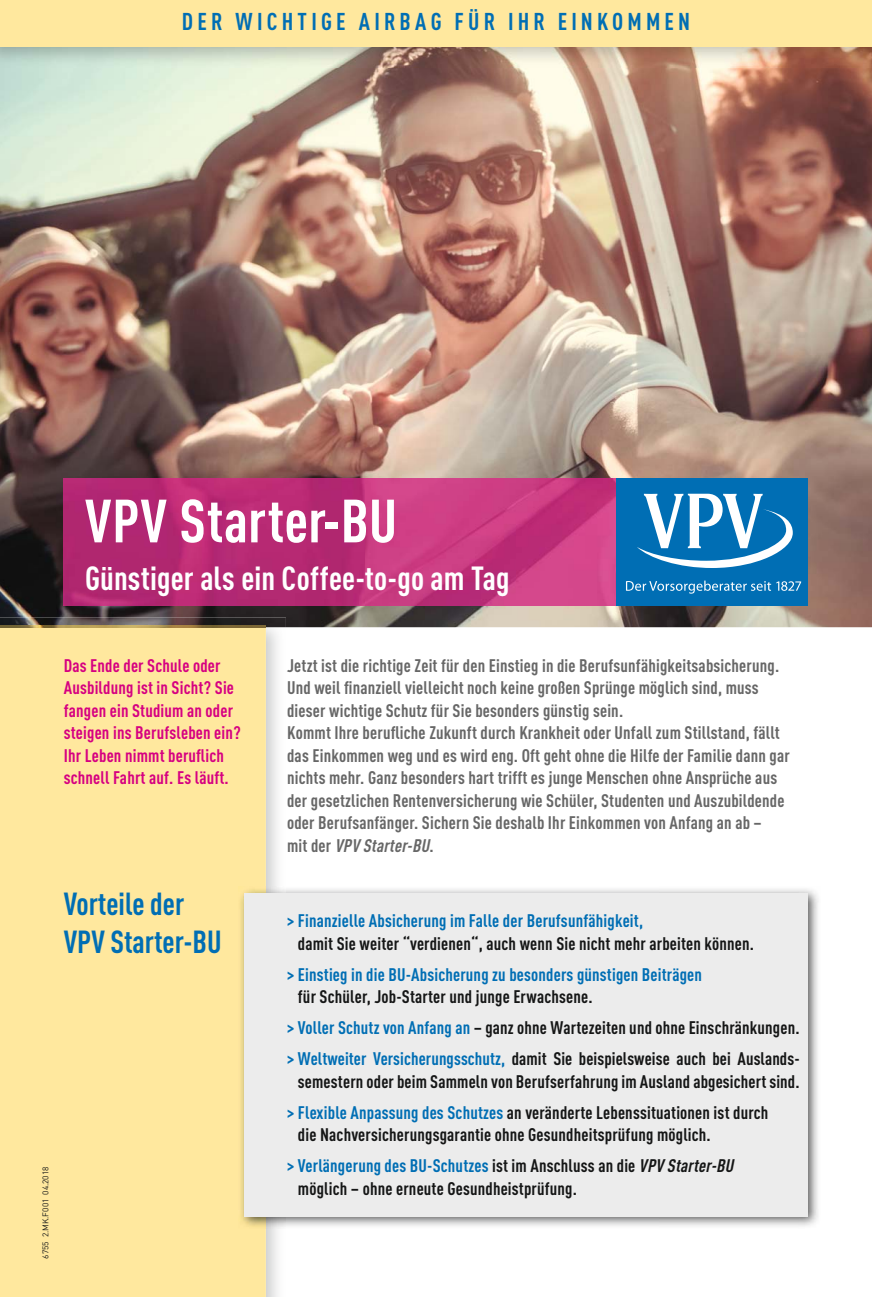
<style>
.page{position:relative;width:872px;height:1297px;background:#fff}
.page>*{position:absolute;margin:0;border:0;box-sizing:border-box;transform-origin:0 0}
.t1{font:700 60px "DIN Cond";letter-spacing:.015em;color:#fff}
.t2{font:700 33px "DIN Cond";letter-spacing:.005em;color:#fff}
.t3{font:700 31.5px/37.5px "DIN Cond";color:#006eb4}
.t4{font:700 24px "DIN Cond";letter-spacing:.17em;color:#006eb4}
.t5{font:700 18px/22.5px "DIN Cond";letter-spacing:.01em;color:#676767}
.t6{font:700 18px/31px "DIN Cond";letter-spacing:.01em;color:#151616}
.t7{font:700 18px/22.5px "DIN Cond";letter-spacing:.01em;color:#d60081}
.t8{font:700 18px "DIN Cond";letter-spacing:.01em;color:#006eb4}
.t9{font:8.25px "DIN";color:#151616}
.s1{font-style:italic}
.s2{color:#006eb4}
</style>
<div class="page">
<img style="left:0;top:67px;width:872px;height:560px">
<img style="left:0;top:618px;width:286px;height:9px">
<div style="left:0;top:627px;width:266px;height:670px;background:#ffe89e"></div>
<img style="left:0;top:626px;width:266px;height:1px">
<img style="left:0;top:47px;width:872px;height:20px">
<div style="left:0;top:0;width:872px;height:47px;background:#ffe89e"></div>
<img style="left:64px;top:478px;width:553px;height:128px">
<div style="left:617px;top:478px;width:191px;height:128px;background:#006eb4"></div>
<svg style="left:626px;top:581px;width:175px;height:13px"></svg>
<svg style="left:637px;top:494px;width:155px;height:74px"></svg>
<img style="left:238px;top:887px;width:581px;height:342px">
<div style="left:244px;top:893px;width:564px;height:323px;background:#ececec"></div>
<h3 class="t4" style="left:182px;top:13px;width:509px">DER WICHTIGE AIRBAG FÜR IHR EINKOMMEN</h3>
<h1 class="t1" style="left:85px;top:500px;width:313px">VPV Starter-BU</h1>
<h2 class="t2" style="left:85px;top:567px;width:426px">Günstiger als ein Coffee-to-go am Tag</h2>
<p class="t7" style="left:64px;top:656px;width:178px">Das Ende der Schule oder<br>Ausbildung ist in Sicht? Sie fangen ein Studium an oder steigen ins Berufsleben ein?<br>Ihr Leben nimmt beruflich schnell Fahrt auf. Es läuft.</p>
<p class="t5" style="left:287px;top:656px;width:504px">Jetzt ist die richtige Zeit für den Einstieg in die Berufsunfähigkeitsabsicherung.<br>Und weil finanziell vielleicht noch keine großen Sprünge möglich sind, muss dieser wichtige Schutz für Sie besonders günstig sein.<br>Kommt Ihre berufliche Zukunft durch Krankheit oder Unfall zum Stillstand, fällt das Einkommen weg und es wird eng. Oft geht ohne die Hilfe der Familie dann gar nichts mehr. Ganz besonders hart trifft es junge Menschen ohne Ansprüche aus der gesetzlichen Rentenversicherung wie Schüler, Studenten und Auszubildende oder Berufsanfänger. Sichern Sie deshalb Ihr Einkommen von Anfang an ab –<br>m i t d e r <span class="s1">VPV Starter-BU</span>.</p>
<h3 class="t3" style="left:64px;top:889px;width:159px">Vorteile der<br>VPV Starter-BU</h3>
<p class="t9" style="left:43px;top:1259px;width:94px;rotate:-90deg">6755 2.MK.F001 04.2018</p>
<p class="t8" style="left:287px;top:914px;width:357px">&gt; Finanzielle Absicherung im Falle der Berufsunfähigkeit,</p>
<p class="t6" style="left:298px;top:930px;width:458px">damit Sie weiter “verdienen“, auch wenn Sie nicht mehr arbeiten können.</p>
<p class="t8" style="left:287px;top:968px;width:416px">&gt; Einstieg in die BU-Absicherung zu besonders günstigen Beiträgen</p>
<p class="t6" style="left:287px;top:983px;width:514px;text-indent:11px">für Schüler, Job-Starter und junge Erwachsene.<br><span class="s2">&gt; Voller Schutz von Anfang an</span> – ganz ohne Wartezeiten und ohne Einschränkungen. <span class="s2">&gt; Weltweiter Versicherungsschutz,</span> damit Sie beispielsweise auch bei Auslands-</p>
<p class="t6" style="left:287px;top:1068px;width:514px;text-indent:11px">semestern oder beim Sammeln von Berufserfahrung im Ausland abgesichert sind. <span class="s2">&gt; Flexible Anpassung des Schutzes</span> an veränderte Lebenssituationen ist durch</p>
<p class="t6" style="left:287px;top:1121px;width:451px;text-indent:11px">die Nachversicherungsgarantie ohne Gesundheitsprüfung möglich.<br><span class="s2">&gt; Verlängerung des BU-Schutzes</span> ist im Anschluss an die <span class="s1">VPV Starter-BU</span></p>
<p class="t6" style="left:298px;top:1175px;width:281px">möglich – ohne erneute Gesundheistprüfung.</p>
</div>
